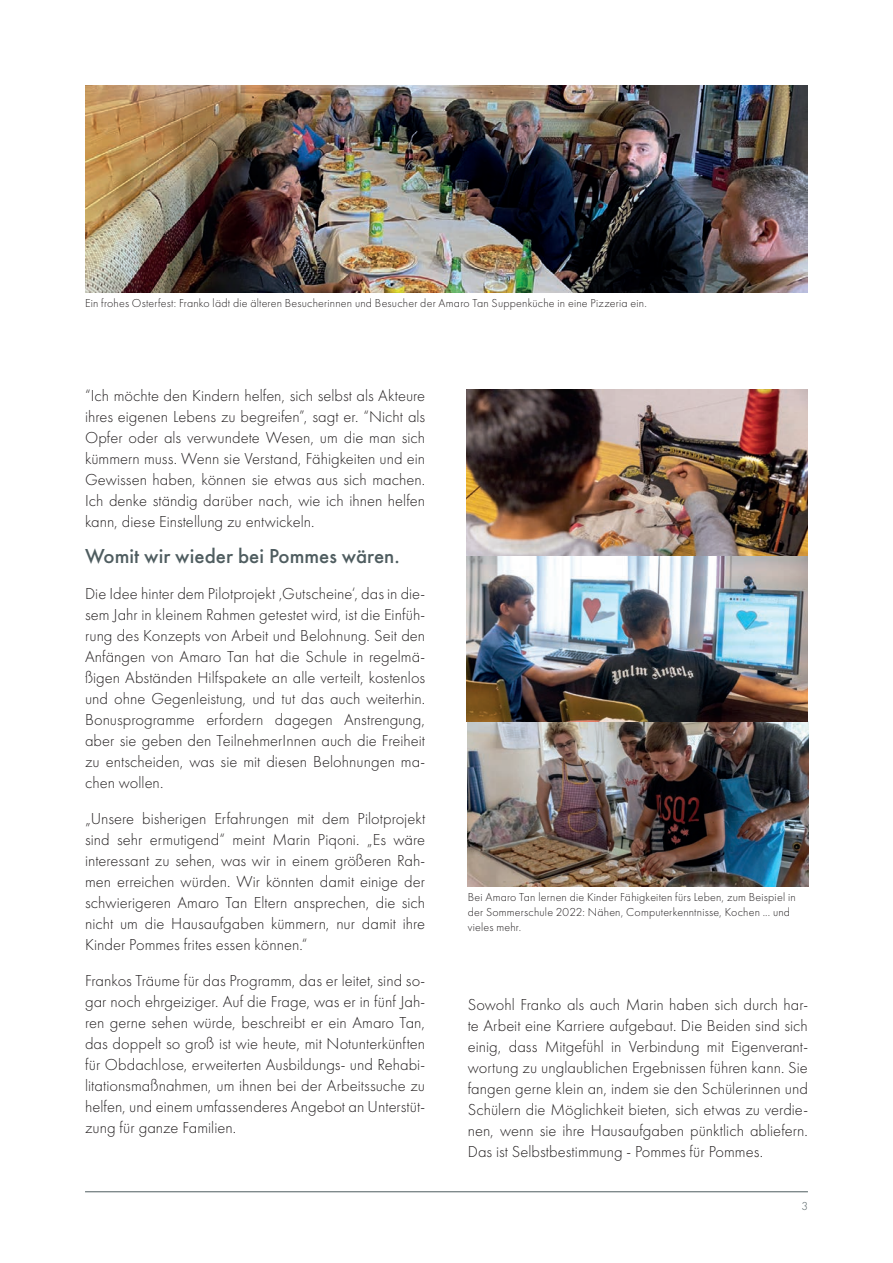
<style>
.page{position:relative;width:893px;height:1263px;background:#fff}
.page>*{position:absolute;margin:0;border:0;box-sizing:border-box;transform-origin:0 0}
.t1{font:500 21px "Futura";color:#4f5d60}
.t2{font:300 16.5px/21px "Futura";color:#231f20;text-align:justify}
.t3{font:300 12px/15px "Futura";letter-spacing:.015em;color:#231f20}
.t4{font:300 12px "Futura";color:#4f5d60}
</style>
<div class="page">
<hr style="left:85px;top:1191px;width:723px;height:1px;background:#4f5d60">
<img style="left:85px;top:85px;width:723px;height:208px">
<img style="left:467px;top:389px;width:341px;height:498px">
<p class="t3" style="left:85px;top:295px;width:563px">Ein frohes Osterfest: Franko lädt die älteren Besucherinnen und Besucher der Amaro Tan Suppenküche in eine Pizzeria ein.</p>
<p class="t2" style="left:85px;top:385px;width:342px">“Ich möchte den Kindern helfen, sich selbst als Akteure ihres eigenen Lebens zu begreifen”, sagt er. “Nicht als Opfer oder als verwundete Wesen, um die man sich kümmern muss. Wenn sie Verstand, Fähigkeiten und ein Gewissen haben, können sie etwas aus sich machen.<br>Ich denke ständig darüber nach, wie ich ihnen helfen kann, diese Einstellung zu entwickeln.</p>
<p class="t1" style="left:85px;top:543px;width:316px">Womit wir wieder bei Pommes wären.</p>
<p class="t2" style="left:85px;top:583px;width:342px">Die Idee hinter dem Pilotprojekt ‚Gutscheine‘, das in die&shy;sem Jahr in kleinem Rahmen getestet wird, ist die Einfüh&shy;rung des Konzepts von Arbeit und Belohnung. Seit den Anfängen von Amaro Tan hat die Schule in regelmä&shy;ßigen Abständen Hilfspakete an alle verteilt, kostenlos und ohne Gegenleistung, und tut das auch weiterhin.<br>Bonusprogramme erfordern dagegen Anstrengung, aber sie geben den TeilnehmerInnen auch die Freiheit zu entscheiden, was sie mit diesen Belohnungen ma&shy;chen wollen.</p>
<p class="t2" style="left:85px;top:808px;width:342px">„Unsere bisherigen Erfahrungen mit dem Pilotprojekt sind sehr ermutigend“ meint Marin Piqoni. „Es wäre interessant zu sehen, was wir in einem größeren Rah&shy;men erreichen würden. Wir könnten damit einige der schwierigeren Amaro Tan Eltern ansprechen, die sich nicht um die Hausaufgaben kümmern, nur damit ihre Kinder Pommes frites essen können.“</p>
<p class="t2" style="left:85px;top:970px;width:342px">Frankos Träume für das Programm, das er leitet, sind so&shy;gar noch ehrgeiziger. Auf die Frage, was er in fünf Jah&shy;ren gerne sehen würde, beschreibt er ein Amaro Tan, das doppelt so groß ist wie heute, mit Notunterkünften für Obdachlose, erweiterten Ausbildungs- und Rehabi&shy;litationsmaßnahmen, um ihnen bei der Arbeitssuche zu helfen, und einem umfassenderes Angebot an Unterstüt&shy;zung für ganze Familien.</p>
<p class="t3" style="left:468px;top:890px;width:329px">Bei Amaro Tan lernen die Kinder Fähigkeiten fürs Leben, zum Beispiel in der Sommerschule 2022: Nähen, Computerkenntnisse, Kochen ... und vieles mehr.</p>
<p class="t2" style="left:468px;top:994px;width:342px">Sowohl Franko als auch Marin haben sich durch har&shy;te Arbeit eine Karriere aufgebaut. Die Beiden sind sich einig, dass Mitgefühl in Verbindung mit Eigenverant&shy;wortung zu unglaublichen Ergebnissen führen kann. Sie fangen gerne klein an, indem sie den Schülerinnen und Schülern die Möglichkeit bieten, sich etwas zu verdie&shy;nen, wenn sie ihre Hausaufgaben pünktlich abliefern.<br>Das ist Selbstbestimmung - Pommes für Pommes.</p>
<p class="t4" style="left:801px;top:1199px;width:8px">3</p>
</div>
